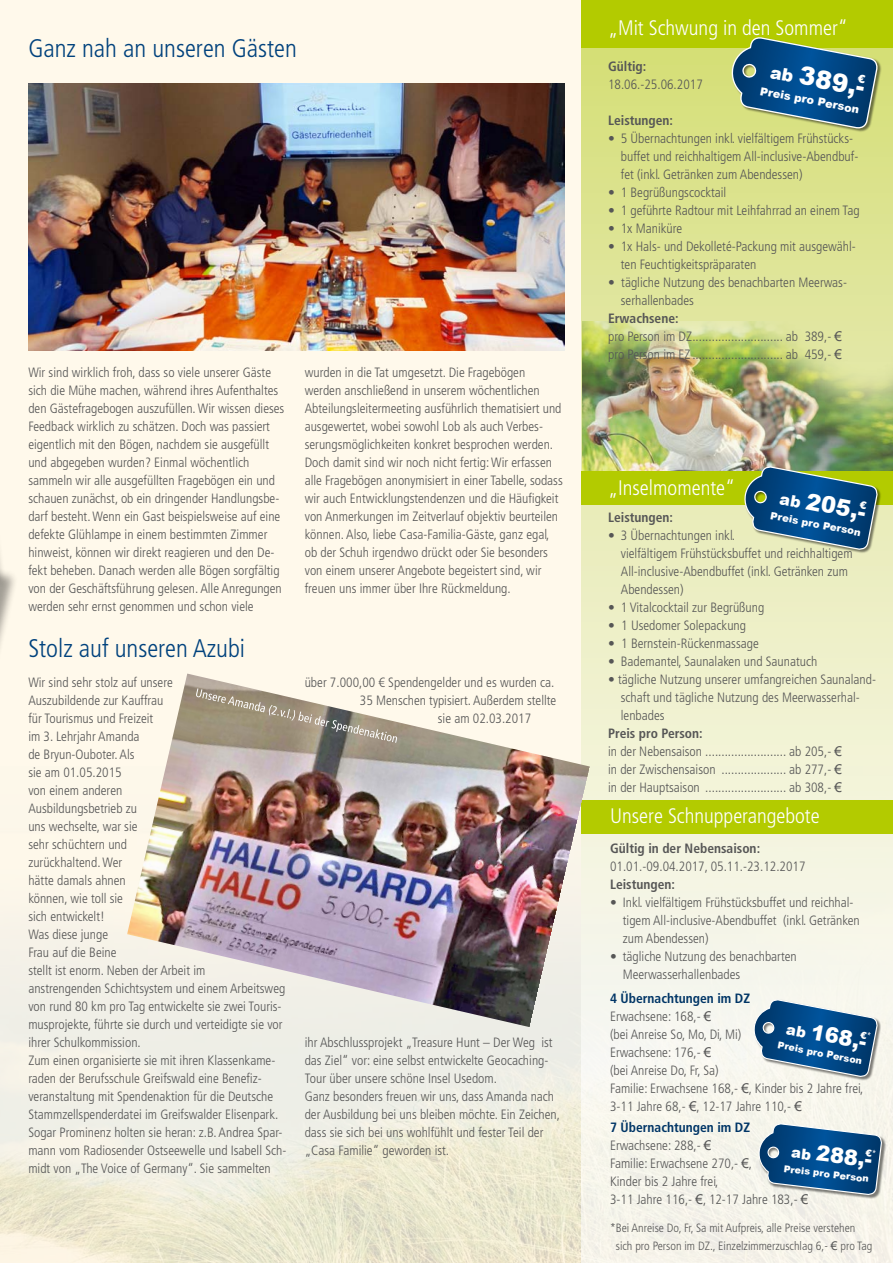
<style>
.page{position:relative;width:893px;height:1263px;background:#fff9eb}
.page>*{position:absolute;margin:0;border:0;box-sizing:border-box;transform-origin:0 0}
.t1{font:300 condensed 25.5px "Frutiger LT Pro";color:#00427d}
.t2{font:900 24.75px "Arial";color:#fff}
.t3{font:900 22.65px "Arial";color:#fff}
.t4{font:900 21.15px "Arial";color:#fff}
.t5{font:300 condensed 21px "Frutiger LT Pro";color:#fff}
.t6{font:300 condensed 13.5px/18px "Frutiger LT Pro";color:#565656}
.t7{font:700 condensed 13.5px "Frutiger LT Std";color:#565656}
.t8{font:700 condensed 13.5px "Frutiger LT Std";color:#003566}
.t9{font:300 condensed 12px/18px "Frutiger LT Pro";color:#565656}
.t10{font:900 11.1px "Arial";color:#fff}
.t11{font:900 10.2px "Arial";color:#fff}
.t12{font:900 9.45px "Arial";color:#fff}
.s1{font-family:"Arial";font-weight:400;font-stretch:normal}
.s2{font-size:17.4px}
.s3{font-size:15.9px}
.s4{font-size:14.7px}
</style>
<div class="page">
<img style="left:0;top:950px;width:581px;height:313px">
<svg style="left:581px;top:48px;width:312px;height:1215px"></svg>
<img style="left:583px;top:321px;width:310px;height:150px">
<div style="left:581px;top:0;width:312px;height:48px;background:#b3cb00"></div>
<div style="left:581px;top:800px;width:312px;height:34px;background:#b3cb00"></div>
<div style="left:581px;top:471px;width:312px;height:34px;background:#b3cb00"></div>
<div style="left:732px;top:37px;width:150px;height:96px;background:#000;opacity:.5"></div>
<div style="left:745px;top:466px;width:136px;height:87px;background:#000;opacity:.5"></div>
<img style="left:28px;top:83px;width:536px;height:268px">
<img style="left:127px;top:673px;width:463px;height:354px">
<div style="left:0;top:504px;width:18px;height:322px;background:#000;opacity:.37"></div>
<svg style="left:196px;top:688px;width:201px;height:55px"></svg>
<div style="left:754px;top:1000px;width:127px;height:81px;background:#000;opacity:.5"></div>
<div style="left:759px;top:1124px;width:127px;height:75px;background:#000;opacity:.5"></div>
<div style="left:0;top:404px;width:6px;height:210px;background:#000;opacity:.37"></div>
<svg style="left:729px;top:37px;width:149px;height:92px;background:#457679"></svg>
<svg style="left:742px;top:466px;width:136px;height:84px;background:#437481"></svg>
<svg style="left:752px;top:998px;width:126px;height:80px"></svg>
<svg style="left:757px;top:1123px;width:125px;height:72px"></svg>
<h1 class="t1" style="left:28px;top:34px;width:270px">Ganz nah an unseren Gästen</h1>
<p class="t6" style="left:28px;top:364px;width:258px">Wir sind wirklich froh, dass so viele unserer Gäste sich die Mühe machen, während ihres Aufenthaltes den Gästefragebogen auszufüllen. Wir wissen dieses Feedback wirklich zu schätzen. Doch was passiert eigentlich mit den Bögen, nachdem sie ausgefüllt und abgegeben wurden? Einmal wöchentlich sammeln wir alle ausgefüllten Fragebögen ein und schauen zunächst, ob ein dringender Handlungsbe&shy;darf besteht. Wenn ein Gast beispielsweise auf eine defekte Glühlampe in einem bestimmten Zimmer hinweist, können wir direkt reagieren und den De&shy;fekt beheben. Danach werden alle Bögen sorgfältig von der Geschäftsführung gelesen. Alle Anregungen werden sehr ernst genommen und schon viele</p>
<p class="t6" style="left:305px;top:364px;width:260px">wurden in die Tat umgesetzt. Die Fragebögen werden anschließend in unserem wöchentlichen Abteilungsleitermeeting ausführlich thematisiert und ausgewertet, wobei sowohl Lob als auch Verbes&shy;serungsmöglichkeiten konkret besprochen werden.<br>Doch damit sind wir noch nicht fertig: Wir erfassen alle Fragebögen anonymisiert in einer Tabelle, sodass wir auch Entwicklungstendenzen und die Häufigkeit von Anmerkungen im Zeitverlauf objektiv beurteilen können. Also, liebe Casa-Familia-Gäste, ganz egal, ob der Schuh irgendwo drückt oder Sie besonders von einem unserer Angebote begeistert sind, wir freuen uns immer über Ihre Rückmeldung.</p>
<h1 class="t1" style="left:28px;top:633px;width:218px">Stolz auf unseren Azubi</h1>
<p class="t6" style="left:28px;top:673px;width:259px">Wir sind sehr stolz auf unsere<br>Auszubildende zur Kauffrau<br>für Tourismus und Freizeit<br>im 3. Lehrjahr Amanda<br>de Bryun-Ouboter. Als<br>sie am 01.05.2015<br>von einem anderen<br>Ausbildungsbetrieb zu<br>uns wechselte, war sie<br>sehr schüchtern und<br>zurückhaltend. Wer<br>hätte damals ahnen<br>können, wie toll sie<br>sich entwickelt!<br>Was diese junge<br>Frau auf die Beine<br>stellt ist enorm. Neben der Arbeit im<br>anstrengenden Schichtsystem und einem Arbeitsweg von rund 80 km pro Tag entwickelte sie zwei Touris&shy;musprojekte, führte sie durch und verteidigte sie vor ihrer Schulkommission.<br>Zum einen organisierte sie mit ihren Klassenkame&shy;raden der Berufsschule Greifswald eine Benefiz&shy;veranstaltung mit Spendenaktion für die Deutsche<br>Stammzellspenderdatei im Greifswalder Elisenpark.<br>Sogar Prominenz holten sie heran: z.B. Andrea Spar&shy;mann vom Radiosender Ostseewelle und Isabell Sch&shy;midt von „The Voice of Germany“. Sie sammelten</p>
<p class="t6" style="left:305px;top:673px;width:251px">über 7.000,00 € Spendengelder und es wurden ca.</p>
<p class="t6" style="left:360px;top:691px;width:198px">35 Menschen typisiert. Außerdem stellte</p>
<p class="t6" style="left:438px;top:709px;width:95px">sie am 02.03.2017</p>
<p class="t6" style="left:305px;top:1033px;width:257px">ihr Abschlussprojekt „Treasure Hunt – Der Weg ist das Ziel“ vor: eine selbst entwickelte Geocaching-Tour über unsere schöne Insel Usedom.<br>Ganz besonders freuen wir uns, dass Amanda nach der Ausbildung bei uns bleiben möchte. Ein Zeichen, dass sie sich bei uns wohlfühlt und fester Teil der „Casa Familie“ geworden ist.</p>
<h3 class="t5" style="left:608px;top:16px;width:241px">„Mit Schwung in den Sommer“</h3>
<p class="t7" style="left:608px;top:58px;width:40px">Gültig:</p>
<p class="t6" style="left:608px;top:75px;width:96px">18.06.-25.06.2017</p>
<p class="t7" style="left:608px;top:112px;width:67px">Leistungen:</p>
<p class="t6" style="left:621px;top:129px;width:239px;text-indent:-13px">• 5 Übernachtungen inkl. vielfältigem Frühstücks&shy;buffet und reichhaltigem All-inclusive-Abendbuf&shy;fet (inkl. Getränken zum Abendessen)</p>
<p class="t6" style="left:608px;top:183px;width:120px">• 1 Begrüßungscocktail</p>
<p class="t6" style="left:608px;top:201px;width:253px">• 1 geführte Radtour mit Leihfahrrad an einem Tag</p>
<p class="t6" style="left:608px;top:219px;width:76px">• 1x Maniküre</p>
<p class="t6" style="left:621px;top:237px;width:236px;text-indent:-13px">• 1x Hals- und Dekolleté-Packung mit ausgewähl&shy;ten Feuchtigkeitspräparaten</p>
<p class="t6" style="left:621px;top:273px;width:228px;text-indent:-13px">• tägliche Nutzung des benachbarten Meerwas&shy;serhallenbades</p>
<p class="t7" style="left:608px;top:310px;width:72px">Erwachsene:</p>
<p class="t6" style="left:608px;top:327px;width:235px">pro Person im DZ............................ ab 389,- <span class="s1">€ </span>pro Person im EZ ............................ ab 459,- <span class="s1">€</span></p>
<h2 class="t2" style="left:774px;top:51px;width:97px;rotate:11deg"><span class="s2">ab</span> 389,-</h2>
<p class="t10" style="left:762px;top:83px;width:102px;rotate:11deg">Preis pro Person</p>
<h3 class="t5" style="left:608px;top:476px;width:129px">„Inselmomente“</h3>
<p class="t7" style="left:608px;top:509px;width:67px">Leistungen:</p>
<p class="t6" style="left:621px;top:527px;width:233px;text-indent:-13px">• 3 Übernachtungen inkl.<br>vielfältigem Frühstücksbuffet und reichhaltigem All-inclusive-Abendbuffet (inkl. Getränken zum Abendessen)</p>
<p class="t6" style="left:608px;top:599px;width:158px">• 1 Vitalcocktail zur Begrüßung</p>
<p class="t6" style="left:608px;top:617px;width:139px">• 1 Usedomer Solepackung</p>
<p class="t6" style="left:608px;top:635px;width:152px">• 1 Bernstein-Rückenmassage</p>
<p class="t6" style="left:608px;top:653px;width:211px">• Bademantel, Saunalaken und Saunatuch</p>
<p class="t6" style="left:621px;top:671px;width:257px;text-indent:-13px">• tägliche Nutzung unserer umfangreichen Saunaland&shy;schaft und tägliche Nutzung des Meerwasserhal&shy;lenbades</p>
<p class="t7" style="left:608px;top:725px;width:96px">Preis pro Person:</p>
<p class="t6" style="left:608px;top:743px;width:236px;text-align:justify">in der Nebensaison ......................... ab 205,- <span class="s1">€ </span>in der Zwischensaison .................... ab 277,- <span class="s1">€ </span>in der Hauptsaison ......................... ab 308,- <span class="s1">€</span></p>
<h3 class="t3" style="left:783px;top:479px;width:88px;rotate:11deg"><span class="s3">ab</span> 205,-</h3>
<p class="t11" style="left:772px;top:508px;width:93px;rotate:11deg">Preis pro Person</p>
<h3 class="t5" style="left:610px;top:804px;width:211px">Unsere Schnupperangebote</h3>
<p class="t7" style="left:610px;top:841px;width:152px">Gültig in der Nebensaison:</p>
<p class="t6" style="left:610px;top:858px;width:197px">01.01.-09.04.2017, 05.11.-23.12.2017</p>
<p class="t7" style="left:610px;top:877px;width:67px">Leistungen:</p>
<p class="t6" style="left:623px;top:894px;width:238px;text-indent:-13px">• Inkl. vielfältigem Frühstücksbuffet und reichhal&shy;tigem All-inclusive-Abendbuffet (inkl. Getränken zum Abendessen)</p>
<p class="t6" style="left:623px;top:948px;width:175px;text-indent:-13px">• tägliche Nutzung des benachbarten<br>Meerwasserhallenbades</p>
<p class="t8" style="left:610px;top:991px;width:142px">4 Übernachtungen im DZ</p>
<p class="t6" style="left:610px;top:1008px;width:255px">Erwachsene: 168,- <span class="s1">€<br></span>(bei Anreise So, Mo, Di, Mi)<br>Erwachsene: 176,- <span class="s1">€<br></span>(bei Anreise Do, Fr, Sa)<br>Familie: Erwachsene 168,- <span class="s1">€</span>, Kinder bis 2 Jahre frei,<br>3-11 Jahre 68,- <span class="s1">€</span>, 12-17 Jahre 110,- <span class="s1">€</span></p>
<p class="t8" style="left:610px;top:1120px;width:142px">7 Übernachtungen im DZ</p>
<p class="t6" style="left:610px;top:1137px;width:200px">Erwachsene: 288,- <span class="s1">€<br></span>Familie: Erwachsene 270,- <span class="s1">€</span>,<br>Kinder bis 2 Jahre frei,<br>3-11 Jahre 116,- <span class="s1">€</span>, 12-17 Jahre 183,- <span class="s1">€</span></p>
<p class="t9" style="left:616px;top:1218px;width:258px;text-indent:-6px">*Bei Anreise Do, Fr, Sa mit Aufpreis, alle Preise verstehen sich pro Person im DZ., Einzelzimmerzuschlag 6,- <span class="s1">€</span> pro Tag</p>
<h3 class="t4" style="left:790px;top:1011px;width:82px;rotate:11deg"><span class="s4">ab</span> 168,-</h3>
<p class="t12" style="left:779px;top:1038px;width:87px;rotate:11deg">Preis pro Person</p>
<h3 class="t4" style="left:794px;top:1134px;width:82px;rotate:7deg"><span class="s4">ab</span> 288,-</h3>
<p class="t12" style="left:785px;top:1162px;width:87px;rotate:7deg">Preis pro Person</p>
</div>
